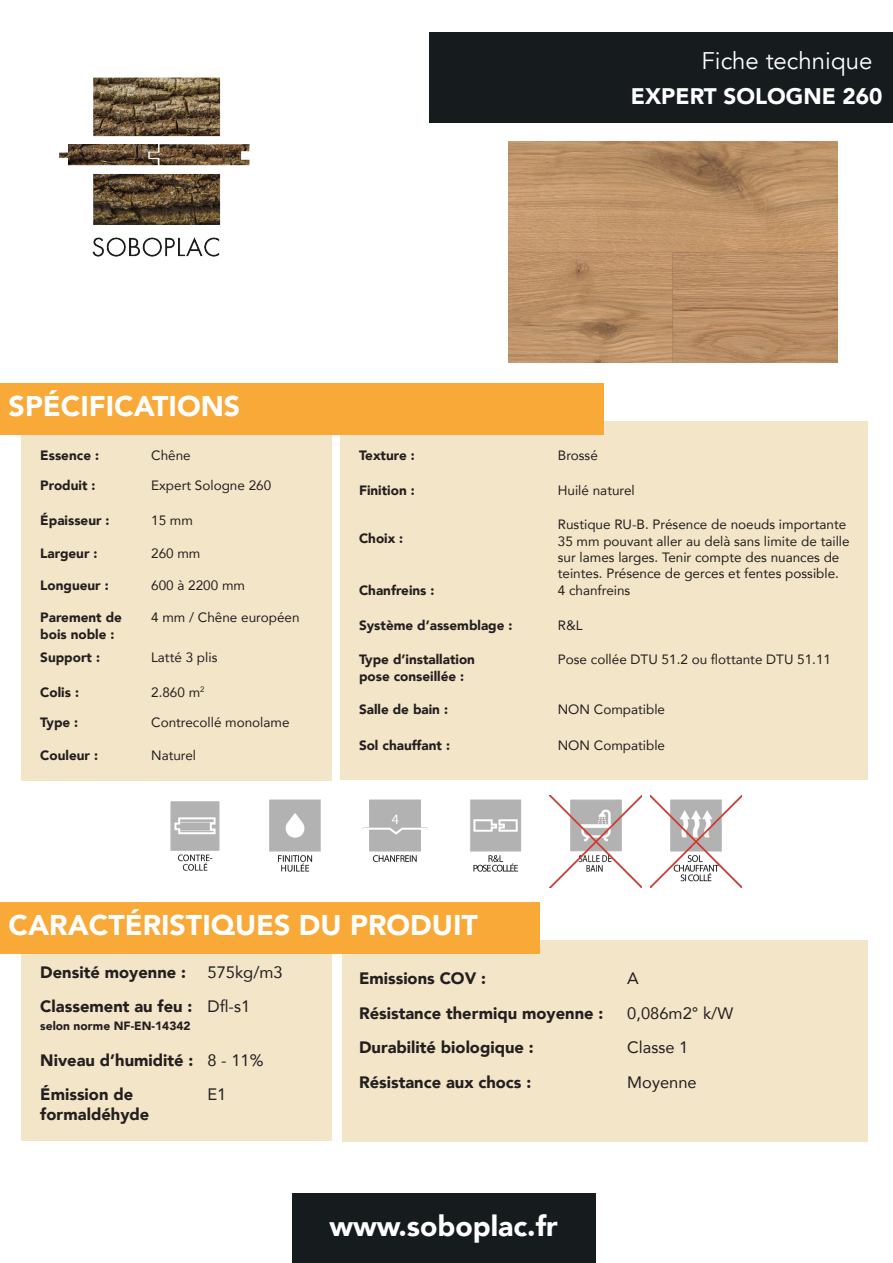
<style>
.page{position:relative;width:893px;height:1263px;background:#fff}
.page>*{position:absolute;margin:0;border:0;box-sizing:border-box;transform-origin:0 0}
.t1{font:900 36px "Avenir";color:#fff}
.t2{font:900 28.5px "Avenir";color:#fff}
.t3{font:24px "Avenir";color:#fff}
.t4{font:900 22.5px "Avenir";color:#fff}
.t5{font:900 16.5px "Avenir";color:#231f20}
.t6{font:16.5px "Avenir";color:#231f20}
.t7{font:13.5px/16.2px "Avenir";color:#231f20}
.t8{font:900 13.5px/16.2px "Avenir";color:#231f20}
.t9{font:900 12px "Avenir";color:#231f20}
</style>
<div class="page">
<img style="left:508px;top:142px;width:330px;height:220px">
<img style="left:650px;top:796px;width:92px;height:91px">
<img style="left:470px;top:799px;width:52px;height:73px">
<img style="left:550px;top:796px;width:92px;height:91px">
<img style="left:362px;top:799px;width:66px;height:64px">
<img style="left:269px;top:799px;width:52px;height:73px">
<div style="left:21px;top:954px;width:311px;height:187px;background:#f3e5c7"></div>
<div style="left:342px;top:940px;width:526px;height:201px;background:#f3e5c7"></div>
<div style="left:340px;top:421px;width:528px;height:359px;background:#f3e5c7"></div>
<div style="left:21px;top:431px;width:311px;height:349px;background:#f3e5c7"></div>
<div style="left:430px;top:32px;width:463px;height:91px;background:#161b1e"></div>
<img style="left:59px;top:77px;width:191px;height:180px">
<div style="left:0;top:383px;width:604px;height:52px;background:#f8a937"></div>
<div style="left:0;top:902px;width:539px;height:52px;background:#f8a937"></div>
<div style="left:292px;top:1193px;width:303px;height:70px;background:#161b1e"></div>
<img style="left:170px;top:801px;width:50px;height:70px">
<p class="t3" style="left:702px;top:46px;width:172px">Fiche technique</p>
<p class="t4" style="left:631px;top:77px;width:253px">EXPERT SOLOGNE 260</p>
<h1 class="t1" style="left:558px;top:60px;width:299px">O’TANTIK Atelier</h1>
<p class="t2" style="left:9px;top:382px;width:233px">SPÉCIFICATIONS</p>
<p class="t8" style="left:40px;top:447px;width:60px">Essence :</p>
<p class="t8" style="left:40px;top:476px;width:57px">Produit :</p>
<p class="t8" style="left:40px;top:512px;width:71px">Épaisseur :</p>
<p class="t8" style="left:40px;top:544px;width:59px">Largeur :</p>
<p class="t8" style="left:40px;top:577px;width:70px">Longueur :</p>
<p class="t7" style="left:151px;top:447px;width:41px">Chêne</p>
<p class="t7" style="left:151px;top:476px;width:122px">Expert Sologne 260</p>
<p class="t7" style="left:151px;top:512px;width:43px">15 mm</p>
<p class="t7" style="left:151px;top:544px;width:51px">260 mm</p>
<p class="t7" style="left:151px;top:577px;width:95px">600 à 2200 mm</p>
<p class="t8" style="left:40px;top:609px;width:83px">Parement de bois noble :</p>
<p class="t7" style="left:151px;top:609px;width:150px">4 mm / Chêne européen</p>
<p class="t8" style="left:40px;top:649px;width:61px">Support :</p>
<p class="t7" style="left:151px;top:649px;width:68px">Latté 3 plis</p>
<p class="t8" style="left:40px;top:684px;width:40px">Colis :</p>
<p class="t8" style="left:40px;top:714px;width:40px">Type :</p>
<p class="t8" style="left:40px;top:746px;width:59px">Couleur :</p>
<p class="t7" style="left:151px;top:684px;width:55px">2.860 m<sup>2</sup></p>
<p class="t7" style="left:151px;top:714px;width:140px">Contrecollé monolame</p>
<p class="t7" style="left:151px;top:746px;width:47px">Naturel</p>
<p class="t8" style="left:359px;top:447px;width:57px">Texture :</p>
<p class="t8" style="left:359px;top:482px;width:57px">Finition :</p>
<p class="t8" style="left:359px;top:530px;width:46px">Choix :</p>
<p class="t8" style="left:359px;top:582px;width:77px">Chanfreins :</p>
<p class="t8" style="left:359px;top:617px;width:155px">Système d’assemblage :</p>
<p class="t8" style="left:359px;top:651px;width:118px">Type d’installation</p>
<p class="t8" style="left:359px;top:667px;width:107px">pose conseillée :</p>
<p class="t8" style="left:359px;top:701px;width:91px">Salle de bain :</p>
<p class="t8" style="left:359px;top:736px;width:92px">Sol chauffant :</p>
<p class="t7" style="left:558px;top:447px;width:42px">Brossé</p>
<p class="t7" style="left:558px;top:482px;width:79px">Huilé naturel</p>
<p class="t7" style="left:558px;top:516px;width:290px">Rustique RU-B. Présence de noeuds importante</p>
<p class="t7" style="left:558px;top:532px;width:293px">35 mm pouvant aller au delà sans limite de taille sur lames larges. Tenir compte des nuances de teintes. Présence de gerces et fentes possible.</p>
<p class="t7" style="left:558px;top:582px;width:74px">4 chanfreins</p>
<p class="t7" style="left:558px;top:617px;width:26px">R&amp;L</p>
<p class="t7" style="left:558px;top:651px;width:275px">Pose collée DTU 51.2 ou flottante DTU 51.11</p>
<p class="t7" style="left:558px;top:701px;width:109px">NON Compatible</p>
<p class="t7" style="left:558px;top:736px;width:109px">NON Compatible</p>
<p class="t2" style="left:9px;top:901px;width:471px">CARACTÉRISTIQUES DU PRODUIT</p>
<p class="t5" style="left:40px;top:958px;width:147px">Densité moyenne :</p>
<p class="t5" style="left:40px;top:992px;width:154px">Classement au feu :</p>
<p class="t9" style="left:40px;top:1016px;width:152px">selon norme NF-EN-14342</p>
<p class="t5" style="left:40px;top:1046px;width:155px">Niveau d’humidité :</p>
<p class="t5" style="left:40px;top:1080px;width:94px">Émission de</p>
<p class="t5" style="left:40px;top:1100px;width:111px">formaldéhyde</p>
<p class="t6" style="left:208px;top:959px;width:77px">575kg/m3</p>
<p class="t6" style="left:208px;top:993px;width:44px">Dfl-s1</p>
<p class="t6" style="left:208px;top:1047px;width:57px">8 - 11%</p>
<p class="t6" style="left:208px;top:1081px;width:20px">E1</p>
<p class="t5" style="left:359px;top:964px;width:129px">Emissions COV :</p>
<p class="t5" style="left:359px;top:999px;width:246px">Résistance thermiqu moyenne :</p>
<p class="t5" style="left:359px;top:1033px;width:176px">Durabilité biologique :</p>
<p class="t5" style="left:359px;top:1068px;width:174px">Résistance aux chocs :</p>
<p class="t6" style="left:627px;top:965px;width:13px">A</p>
<p class="t6" style="left:627px;top:999px;width:107px">0,086m2° k/W</p>
<p class="t6" style="left:627px;top:1034px;width:63px">Classe 1</p>
<p class="t6" style="left:627px;top:1069px;width:71px">Moyenne</p>
<p class="t2" style="left:329px;top:1201px;width:230px">www.soboplac.fr</p>
</div>
